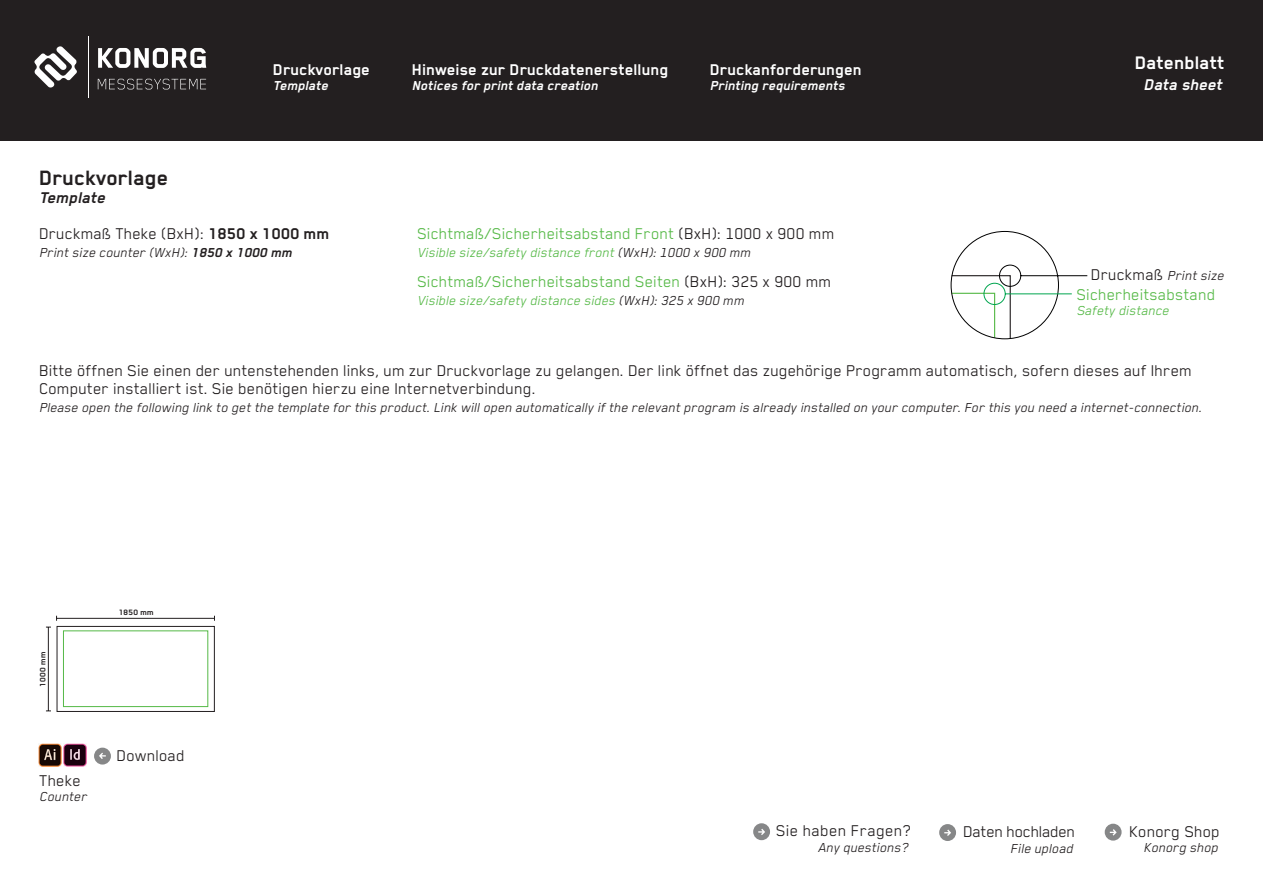
<style>
.page{position:relative;width:1263px;height:893px;background:#fff}
.page>*{position:absolute;margin:0;border:0;box-sizing:border-box;transform-origin:0 0}
.t1{font:700 24px "Blender Pro";color:#231f20}
.t2{font:700 21px "Blender Pro";color:#fff}
.t3{font:18px "Blender Pro";color:#231f20}
.t4{font:18px "Blender Pro";color:#56b947}
.t5{font:700 18px "Blender Pro";color:#fff}
.t6{font:18px "Blender Pro";letter-spacing:-.02em;color:#231f20}
.t7{font:italic 700 18px "Blender Pro";color:#fff}
.t8{font:italic 700 18px "Blender Pro";color:#231f20}
.t9{font:italic 15px "Blender Pro";color:#231f20}
.t10{font:italic 15px "Blender Pro";color:#56b947}
.t11{font:italic 700 15px "Blender Pro";color:#fff}
.t12{font:700 9px "Blender Pro";color:#231f20;scale:1.05 1}
.s1{font-weight:700}
.s2{color:#231f20}
.s3{font-style:normal;font-size:18px}
</style>
<div class="page">
<div style="left:0;top:0;width:1263px;height:140px;background:#231f20"></div>
<svg style="left:34px;top:46px;width:43px;height:42px"></svg>
<svg style="left:98px;top:48px;width:108px;height:20px"></svg>
<svg style="left:98px;top:79px;width:108px;height:10px"></svg>
<hr style="left:88px;top:36px;width:1px;height:62px;background:#fff">
<svg style="left:753px;top:823px;width:17px;height:17px"></svg>
<svg style="left:939px;top:824px;width:17px;height:17px"></svg>
<svg style="left:1105px;top:824px;width:16px;height:17px"></svg>
<img style="left:39px;top:744px;width:23px;height:23px">
<img style="left:64px;top:744px;width:22px;height:23px">
<svg style="left:950px;top:231px;width:138px;height:109px"></svg>
<svg style="left:94px;top:748px;width:17px;height:16px"></svg>
<div style="left:63px;top:631px;width:145px;height:76px;border:1px solid #56b947"></div>
<hr style="left:57px;top:618px;width:157px;height:1px;background:#231f20">
<hr style="left:48px;top:627px;width:1px;height:84px;background:#231f20">
<div style="left:57px;top:626px;width:158px;height:86px;border:1px solid #231f20"></div>
<p class="t5" style="left:273px;top:59px;width:99px">Druckvorlage</p>
<p class="t11" style="left:273px;top:77px;width:57px">Template</p>
<p class="t5" style="left:412px;top:59px;width:258px">Hinweise zur Druckdatenerstellung</p>
<p class="t11" style="left:412px;top:77px;width:188px">Notices for print data creation</p>
<p class="t5" style="left:710px;top:59px;width:153px">Druckanforderungen</p>
<p class="t11" style="left:710px;top:77px;width:136px">Printing requirements</p>
<p class="t1" style="left:39px;top:165px;width:131px">Druckvorlage</p>
<p class="t8" style="left:39px;top:188px;width:68px">Template</p>
<p class="t3" style="left:39px;top:224px;width:292px">Druckmaß Theke (BxH): <span class="s1">1850 x 1000 mm</span></p>
<p class="t4" style="left:417px;top:224px;width:419px">Sichtmaß/Sicherheitsabstand Front <span class="s2">(BxH): 1000 x 900 mm</span></p>
<p class="t9" style="left:39px;top:244px;width:255px">Print size counter (WxH): <span class="s1">1850 x 1000 mm</span></p>
<p class="t10" style="left:417px;top:244px;width:335px">Visible size/safety distance front <span class="s2">(WxH): 1000 x 900 mm</span></p>
<p class="t4" style="left:417px;top:272px;width:416px">Sichtmaß/Sicherheitsabstand Seiten <span class="s2">(BxH): 325 x 900 mm</span></p>
<p class="t10" style="left:417px;top:292px;width:328px">Visible size/safety distance sides <span class="s2">(WxH): 325 x 900 mm</span></p>
<p class="t2" style="left:1135px;top:51px;width:91px">Datenblatt</p>
<p class="t7" style="left:1144px;top:74px;width:80px">Data sheet</p>
<p class="t9" style="left:1091px;top:267px;width:134px"><span class="s3">Druckmaß</span> Print size</p>
<p class="t4" style="left:1077px;top:284px;width:140px">Sicherheitsabstand</p>
<p class="t10" style="left:1077px;top:302px;width:94px">Safety distance</p>
<p class="t3" style="left:39px;top:360px;width:1154px">Bitte öffnen Sie einen der untenstehenden links, um zur Druckvorlage zu gelangen. Der link öffnet das zugehörige Programm automatisch, sofern dieses auf Ihrem</p>
<p class="t3" style="left:39px;top:378px;width:498px">Computer installiert ist. Sie benötigen hierzu eine Internetverbindung.</p>
<p class="t9" style="left:39px;top:399px;width:1164px">Please open the following link to get the template for this product. Link will open automatically if the relevant program is already installed on your computer. For this you need a internet-connection.</p>
<p class="t12" style="left:38px;top:687px;width:35px;rotate:-90deg">1000 mm</p>
<p class="t3" style="left:40px;top:771px;width:43px">Theke</p>
<p class="t9" style="left:40px;top:788px;width:49px">Counter</p>
<p class="t12" style="left:119px;top:607px;width:35px">1850 mm</p>
<p class="t3" style="left:117px;top:746px;width:70px">Download</p>
<p class="t3" style="left:776px;top:821px;width:136px">Sie haben Fragen?</p>
<p class="t9" style="left:818px;top:839px;width:91px">Any questions?</p>
<p class="t6" style="left:963px;top:822px;width:114px">Daten hochladen</p>
<p class="t9" style="left:1011px;top:840px;width:64px">File upload</p>
<p class="t3" style="left:1129px;top:821px;width:92px">Konorg Shop</p>
<p class="t9" style="left:1144px;top:839px;width:76px">Konorg shop</p>
</div>
